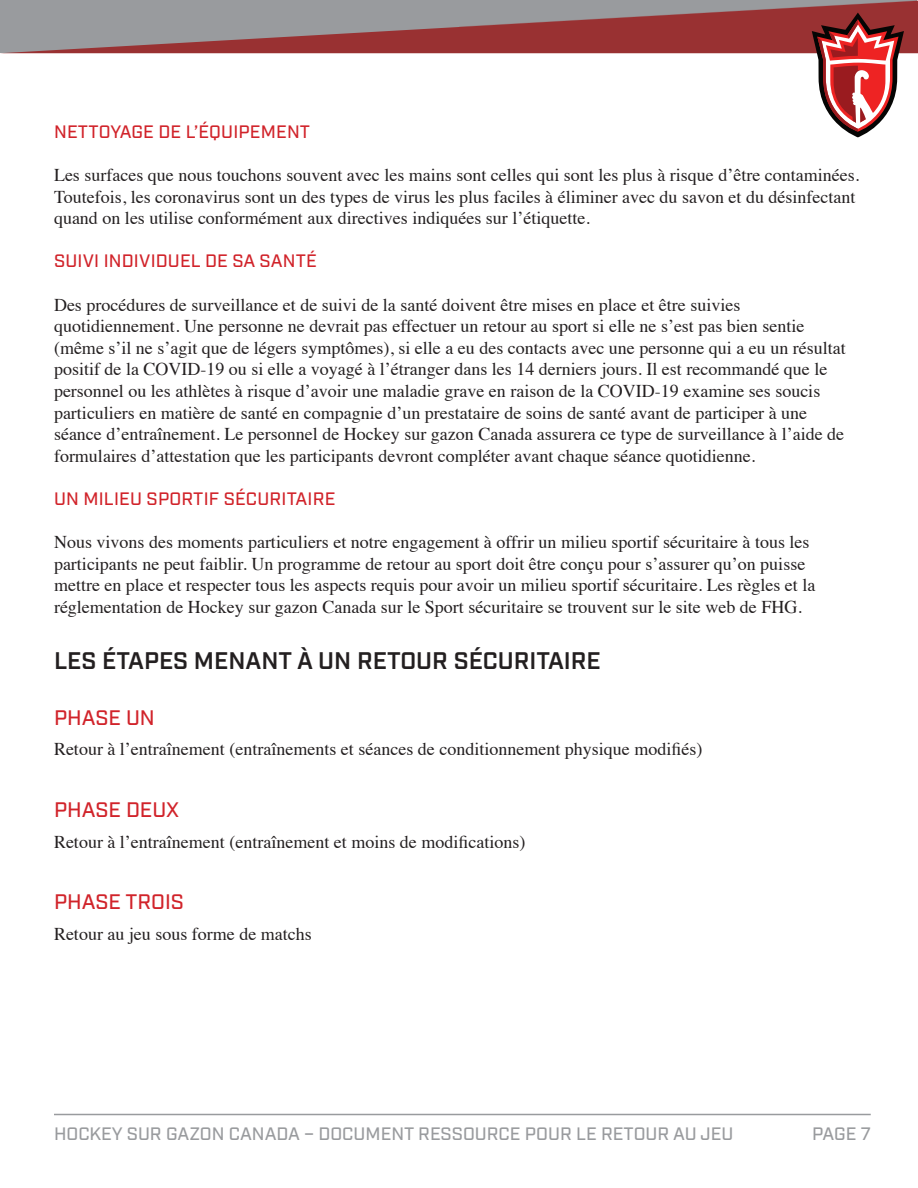
<style>
.page{position:relative;width:918px;height:1188px;background:#fff}
.page>*{position:absolute;margin:0;border:0;box-sizing:border-box;transform-origin:0 0}
.t1{font:600 24px "Industry";color:#231f20}
.t2{font:500 21px "Industry";color:#d1232a}
.t3{font:18px/21.6px "Times";color:#231f20}
.t4{font:500 18px "Industry";letter-spacing:.01em;color:#d1232a}
.t5{font:500 18px "Industry";color:#999b9e}
</style>
<div class="page">
<svg style="left:0;top:1px;width:918px;height:52px;background:#986a6c"></svg>
<svg style="left:812px;top:13px;width:92px;height:124px"></svg>
<hr style="left:54px;top:1114px;width:817px;height:1px;background:#999b9e">
<p class="t4" style="left:54px;top:121px;width:258px">NETTOYAGE DE L’ÉQUIPEMENT</p>
<p class="t3" style="left:54px;top:163px;width:807px">Les surfaces que nous touchons souvent avec les mains sont celles qui sont les plus à risque d’être contaminées.<br>Toutefois, les coronavirus sont un des types de virus les plus faciles à éliminer avec du savon et du désinfectant quand on les utilise conformément aux directives indiquées sur l’étiquette.</p>
<p class="t4" style="left:54px;top:250px;width:264px">SUIVI INDIVIDUEL DE SA SANTÉ</p>
<p class="t3" style="left:54px;top:292px;width:793px">Des procédures de surveillance et de suivi de la santé doivent être mises en place et être suivies quotidiennement. Une personne ne devrait pas effectuer un retour au sport si elle ne s’est pas bien sentie (même s’il ne s’agit que de légers symptômes), si elle a eu des contacts avec une personne qui a eu un résultat positif de la COVID-19 ou si elle a voyagé à l’étranger dans les 14 derniers jours. Il est recommandé que le personnel ou les athlètes à risque d’avoir une maladie grave en raison de la COVID-19 examine ses soucis particuliers en matière de santé en compagnie d’un prestataire de soins de santé avant de participer à une séance d’entraînement. Le personnel de Hockey sur gazon Canada assurera ce type de surveillance à l’aide de formulaires d’attestation que les participants devront compléter avant chaque séance quotidienne.</p>
<p class="t4" style="left:54px;top:488px;width:283px">UN MILIEU SPORTIF SÉCURITAIRE</p>
<p class="t3" style="left:54px;top:530px;width:763px">Nous vivons des moments particuliers et notre engagement à offrir un milieu sportif sécuritaire à tous les participants ne peut faiblir. Un programme de retour au sport doit être conçu pour s’assurer qu’on puisse mettre en place et respecter tous les aspects requis pour avoir un milieu sportif sécuritaire. Les règles et la réglementation de Hockey sur gazon Canada sur le Sport sécuritaire se trouvent sur le site web de FHG.</p>
<h1 class="t1" style="left:54px;top:647px;width:548px">LES ÉTAPES MENANT À UN RETOUR SÉCURITAIRE</h1>
<p class="t2" style="left:54px;top:705px;width:102px">PHASE UN</p>
<p class="t3" style="left:54px;top:737px;width:650px">Retour à l’entraînement (entraînements et séances de conditionnement physique modifiés)</p>
<p class="t2" style="left:54px;top:797px;width:127px">PHASE DEUX</p>
<p class="t3" style="left:54px;top:829px;width:473px">Retour à l’entraînement (entraînement et moins de modifications)</p>
<p class="t2" style="left:54px;top:890px;width:131px">PHASE TROIS</p>
<p class="t3" style="left:54px;top:921px;width:259px">Retour au jeu sous forme de matchs</p>
<p class="t5" style="left:54px;top:1123px;width:681px">HOCKEY SUR GAZON CANADA – DOCUMENT RESSOURCE POUR LE RETOUR AU JEU</p>
<p class="t5" style="left:812px;top:1123px;width:60px">PAGE 7</p>
</div>
